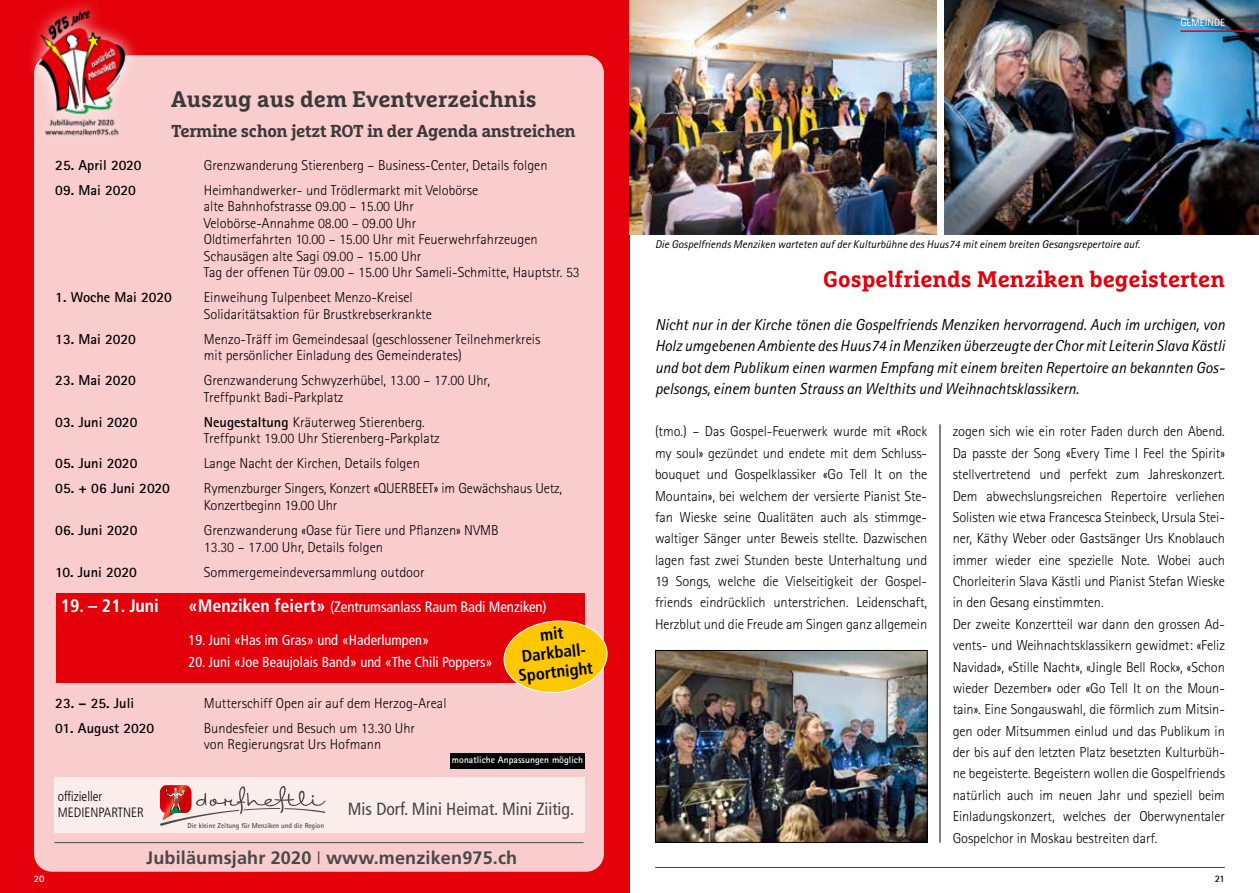
<style>
.page{position:relative;width:1259px;height:893px;background:#fff}
.page>*{position:absolute;margin:0;border:0;box-sizing:border-box;transform-origin:0 0}
.t1{font:700 22.5px "Marselis Slab Pro";color:#e3000b}
.t2{font:700 22.5px "Marselis Slab Pro";color:#3a3a39}
.t3{font:700 18px "Frutiger LT Std";letter-spacing:.01em;color:#484847}
.t4{font:700 condensed 18px "Frutiger LT Std";color:#fff}
.t5{font:condensed 17.7px "Frutiger LT Std";color:#484847}
.t6{font:700 17.25px "Marselis Slab Pro";letter-spacing:-.02em;color:#3a3a39}
.t7{font:700 condensed 16.65px/19.2px "Frutiger LT Std";color:#000;text-align:center}
.t8{font:italic 15.9px/21.3px "Rotis Sans Serif";color:#000;text-align:justify}
.t9{font:condensed 15px "Frutiger LT Std";letter-spacing:-.01em;color:#fff}
.t10{font:300 14.4px/21.3px "Rotis Sans Serif";letter-spacing:-.005em;color:#000}
.t11{font:700 14.4px "Rotis Sans Serif";color:#000}
.t12{font:condensed 14.4px "Frutiger LT Std";color:#fff}
.t13{font:300 condensed 13.5px/16.2px "Frutiger LT Std";color:#000}
.t14{font:italic 11.25px "Rotis Sans Serif";color:#000}
.t15{font:10.5px "Rotis Sans Serif";color:#fff}
.t16{font:700 9.9px "Rotis Sans Serif";color:#fff}
.t17{font:700 9.9px "Rotis Sans Serif";color:#000}
.t18{font:700 9.6px "Rotis Sans Serif";color:#fff}
.t19{font:700 7.2px "Rotis Sans Serif";letter-spacing:-.01em;color:#484847}
.s1{font-weight:700}
.s2{font-weight:700;font-size:18px}
.s3{font-weight:300}
</style>
<div class="page">
<div style="left:0;top:0;width:629px;height:893px;background:#e3000b"></div>
<div style="left:34px;top:55px;width:570px;height:817px;background:#f9ccce;border-radius:18px"></div>
<img style="left:31px;top:4px;width:103px;height:132px">
<hr style="left:54px;top:842px;width:529px;height:1px;background:#484847">
<div style="left:54px;top:778px;width:530px;height:55px;background:#fceded"></div>
<svg style="left:159px;top:785px;width:167px;height:41px"></svg>
<div style="left:56px;top:593px;width:528px;height:89px;background:#e3000b"></div>
<div style="left:450px;top:753px;width:134px;height:15px;background:#000"></div>
<svg style="left:502px;top:618px;width:106px;height:75px"></svg>
<hr style="left:939px;top:424px;width:1px;height:419px;background:#000">
<img style="left:629px;top:0;width:307px;height:234px">
<img style="left:944px;top:0;width:315px;height:234px">
<img style="left:657px;top:652px;width:268px;height:189px">
<div style="left:655px;top:650px;width:272px;height:193px;border:1px solid #000"></div>
<hr style="left:1180px;top:30px;width:79px;height:2px;background:#e3000b">
<hr style="left:655px;top:867px;width:570px;height:1px;background:#e3000b">
<h1 class="t2" style="left:171px;top:85px;width:367px">Auszug aus dem Eventverzeichnis</h1>
<p class="t6" style="left:171px;top:120px;width:406px">Termine schon jetzt ROT in der Agenda anstreichen</p>
<p class="t11" style="left:55px;top:156px;width:88px">25. April 2020</p>
<p class="t10" style="left:204px;top:154px;width:345px">Grenzwanderung Stierenberg – Business-Center, Details folgen</p>
<p class="t11" style="left:55px;top:181px;width:82px">09. Mai 2020</p>
<p class="t10" style="left:204px;top:182px;width:377px;line-height:16.5px">Heimhandwerker- und Trödlermarkt mit Velobörse<br>alte Bahnhofstrasse 09.00 – 15.00 Uhr<br>Velobörse-Annahme 08.00 – 09.00 Uhr<br>Oldtimerfahrten 10.00 – 15.00 Uhr mit Feuerwehrfahrzeugen Schausägen alte Sagi 09.00 – 15.00 Uhr<br>Tag der offenen Tür 09.00 – 15.00 Uhr Sameli-Schmitte, Hauptstr. 53</p>
<p class="t11" style="left:55px;top:288px;width:118px">1. Woche Mai 2020</p>
<p class="t10" style="left:204px;top:289px;width:229px;line-height:16.5px">Einweihung Tulpenbeet Menzo-Kreisel<br>Solidaritätsaktion für Brustkrebserkrankte</p>
<p class="t11" style="left:55px;top:330px;width:82px">13. Mai 2020</p>
<p class="t10" style="left:204px;top:331px;width:338px;line-height:16.5px">Menzo-Träff im Gemeindesaal (geschlossener Teilnehmerkreis mit persönlicher Einladung des Gemeinderates)</p>
<p class="t11" style="left:55px;top:371px;width:82px">23. Mai 2020</p>
<p class="t10" style="left:204px;top:372px;width:288px;line-height:16.5px">Grenzwanderung Schwyzerhübel, 13.00 – 17.00 Uhr,<br>Treffpunkt Badi-Parkplatz</p>
<p class="t11" style="left:55px;top:413px;width:84px">03. Juni 2020</p>
<p class="t10" style="left:204px;top:414px;width:237px;line-height:16.5px"><span class="s1">Neugestaltung</span> Kräuterweg Stierenberg.<br>Treffpunkt 19.00 Uhr Stierenberg-Parkplatz</p>
<p class="t11" style="left:55px;top:454px;width:84px">05. Juni 2020</p>
<p class="t10" style="left:204px;top:453px;width:217px">Lange Nacht der Kirchen, Details folgen</p>
<p class="t11" style="left:55px;top:479px;width:116px">05. + 06 Juni 2020</p>
<p class="t10" style="left:204px;top:480px;width:360px;line-height:16.5px">Rymenzburger Singers, Konzert «QUERBEET» im Gewächshaus Uetz,<br>Konzertbeginn 19.00 Uhr</p>
<p class="t11" style="left:55px;top:521px;width:84px">06. Juni 2020</p>
<p class="t10" style="left:204px;top:522px;width:296px;line-height:16.5px">Grenzwanderung «Oase für Tiere und Pflanzen» NVMB<br>13.30 – 17.00 Uhr, Details folgen</p>
<p class="t11" style="left:55px;top:562px;width:83px">10. Juni 2020</p>
<p class="t10" style="left:204px;top:561px;width:222px">Sommergemeindeversammlung outdoor</p>
<p class="t4" style="left:61px;top:595px;width:100px">19. – 21. Juni</p>
<p class="t9" style="left:188px;top:598px;width:360px"><span class="s2">«Menziken feiert»</span> (Zentrumsanlass Raum Badi Menziken)</p>
<p class="t12" style="left:188px;top:631px;width:242px">19. Juni «Has im Gras» und «Haderlumpen»</p>
<p class="t12" style="left:188px;top:654px;width:306px">20. Juni «Joe Beaujolais Band» und «The Chili Poppers»</p>
<p class="t11" style="left:55px;top:694px;width:80px">23. – 25. Juli</p>
<p class="t10" style="left:204px;top:692px;width:244px">Mutterschiff Open air auf dem Herzog-Areal</p>
<p class="t11" style="left:55px;top:719px;width:100px">01. August 2020</p>
<p class="t10" style="left:204px;top:720px;width:213px;line-height:16.5px">Bundesfeier und Besuch um 13.30 Uhr von Regierungsrat Urs Hofmann</p>
<p class="t7" style="left:514px;top:628px;width:76px;rotate:-6deg">mit<br>Darkball-<br>Sportnight</p>
<p class="t18" style="left:452px;top:753px;width:133px">monatliche Anpassungen möglich</p>
<p class="t13" style="left:58px;top:788px;width:88px">offizieller<br>MEDIENPARTNER</p>
<p class="t5" style="left:348px;top:798px;width:228px">Mis Dorf. Mini Heimat. Mini Ziitig.</p>
<p class="t19" style="left:188px;top:821px;width:138px">Die kleine Zeitung für Menziken und die Region</p>
<p class="t3" style="left:146px;top:847px;width:372px">Jubiläumsjahr 2020 <span class="s3">I</span> www.menziken975.ch</p>
<p class="t15" style="left:1180px;top:16px;width:46px">GEMEINDE</p>
<p class="t14" style="left:655px;top:238px;width:487px">Die Gospelfriends Menziken warteten auf der Kulturbühne des Huus74 mit einem breiten Gesangsrepertoire auf.</p>
<h1 class="t1" style="left:823px;top:265px;width:403px">Gospelfriends Menziken begeisterten</h1>
<p class="t8" style="left:655px;top:314px;width:571px">Nicht nur in der Kirche tönen die Gospelfriends Menziken hervorragend. Auch im urchigen, von Holz umgebenen Ambiente des Huus74 in Menziken überzeugte der Chor mit Leiterin Slava Kästli und bot dem Publikum einen warmen Empfang mit einem breiten Repertoire an bekannten Gos&shy;pelsongs, einem bunten Strauss an Welthits und Weihnachtsklassikern.</p>
<p class="t10" style="left:655px;top:421px;width:274px;text-align:justify">(tmo.) – Das Gospel-Feuerwerk wurde mit «Rock my soul» gezündet und endete mit dem Schluss&shy;bouquet und Gospelklassiker «Go Tell It on the Mountain», bei welchem der versierte Pianist Ste&shy;fan Wieske seine Qualitäten auch als stimmge&shy;waltiger Sänger unter Beweis stellte. Dazwischen lagen fast zwei Stunden beste Unterhaltung und 19 Songs, welche die Vielseitigkeit der Gospel&shy;friends eindrücklich unterstrichen. Leidenschaft, Herzblut und die Freude am Singen ganz allgemein</p>
<p class="t10" style="left:952px;top:421px;width:274px">zogen sich wie ein roter Faden durch den Abend.<br>Da passte der Song «Every Time I Feel the Spirit» stellvertretend und perfekt zum Jahreskonzert.<br>Dem abwechslungsreichen Repertoire verliehen Solisten wie etwa Francesca Steinbeck, Ursula Stei&shy;ner, Käthy Weber oder Gastsänger Urs Knoblauch immer wieder eine spezielle Note. Wobei auch Chorleiterin Slava Kästli und Pianist Stefan Wieske in den Gesang einstimmten.<br>Der zweite Konzertteil war dann den grossen Ad&shy;vents- und Weihnachtsklassikern gewidmet: «Feliz Navidad», «Stille Nacht», «Jingle Bell Rock», «Schon wieder Dezember» oder «Go Tell It on the Moun&shy;tain». Eine Songauswahl, die förmlich zum Mitsin&shy;gen oder Mitsummen einlud und das Publikum in der bis auf den letzten Platz besetzten Kulturbüh&shy;ne begeisterte. Begeistern wollen die Gospelfriends natürlich auch im neuen Jahr und speziell beim Einladungskonzert, welches der Oberwynentaler Gospelchor in Moskau bestreiten darf.</p>
<p class="t16" style="left:34px;top:872px;width:12px">20</p>
<p class="t17" style="left:1214px;top:872px;width:12px">21</p>
</div>
